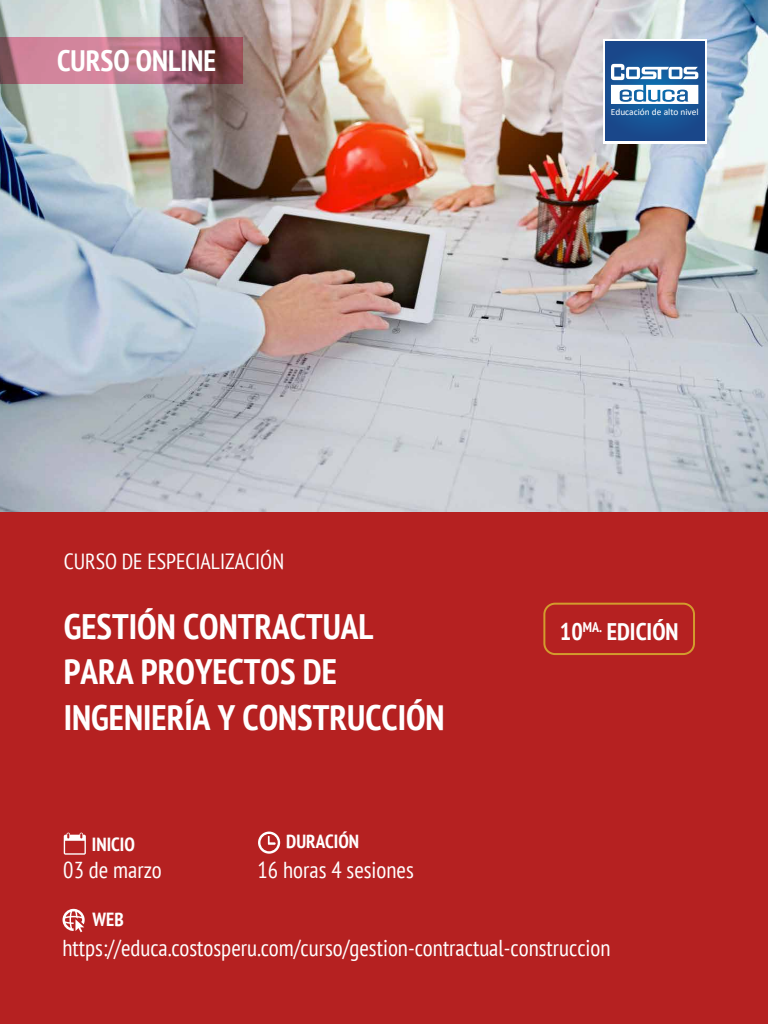
<style>
.page{position:relative;width:768px;height:1024px;background:#fff}
.page>*{position:absolute;margin:0;border:0;box-sizing:border-box;transform-origin:0 0}
.t1{font:700 condensed 35.3px/45.4px "PT Sans";color:#fff}
.t2{font:700 condensed 29.5px "PT Sans";color:#fff}
.t3{font:700 condensed 24px "PT Sans";color:#fff}
.t4{font:condensed 23px "PT Sans";color:#fff}
.t5{font:condensed 21.9px "PT Sans";color:#fff}
.t6{font:700 condensed 19px "PT Sans";color:#fff}
.t7{font:9.4px "Calibri";color:#fff}
</style>
<div class="page">
<div style="left:0;top:506px;width:768px;height:518px;background:#b52121"></div>
<img style="left:0;top:0;width:768px;height:512px">
<svg style="left:64px;top:833px;width:22px;height:22px"></svg>
<svg style="left:258px;top:832px;width:22px;height:22px"></svg>
<svg style="left:63px;top:909px;width:22px;height:23px"></svg>
<svg style="left:0;top:37px;width:243px;height:47px;background:#b06b7d"></svg>
<div style="left:543px;top:603px;width:152px;height:52px;border:2px solid #d39b2d;border-radius:11px"></div>
<div style="left:603px;top:39px;width:104px;height:104px;background:#fff"></div>
<svg style="left:605px;top:41px;width:100px;height:100px;background:#184d90"></svg>
<svg style="left:611px;top:64px;width:87px;height:40px"></svg>
<p class="t2" style="left:57px;top:41px;width:161px">CURSO ONLINE</p>
<p class="t7" style="left:611px;top:106px;width:89px">Educación de alto nivel</p>
<p class="t5" style="left:64px;top:547px;width:222px">CURSO DE ESPECIALIZACIÓN</p>
<h1 class="t1" style="left:64px;top:603px;width:382px">GESTIÓN CONTRACTUAL<br>PARA PROYECTOS DE<br>INGENIERÍA Y CONSTRUCCIÓN</h1>
<p class="t6" style="left:92px;top:832px;width:45px">INICIO</p>
<p class="t6" style="left:286px;top:829px;width:74px">DURACIÓN</p>
<p class="t4" style="left:63px;top:855px;width:100px">03 de marzo</p>
<p class="t4" style="left:258px;top:855px;width:158px">16 horas 4 sesiones</p>
<p class="t6" style="left:93px;top:907px;width:33px">WEB</p>
<p class="t3" style="left:560px;top:615px;width:120px">10<sup>MA.</sup> EDICIÓN</p>
<p class="t4" style="left:63px;top:933px;width:550px">https://educa.costosperu.com/curso/gestion-contractual-construccion</p>
</div>
